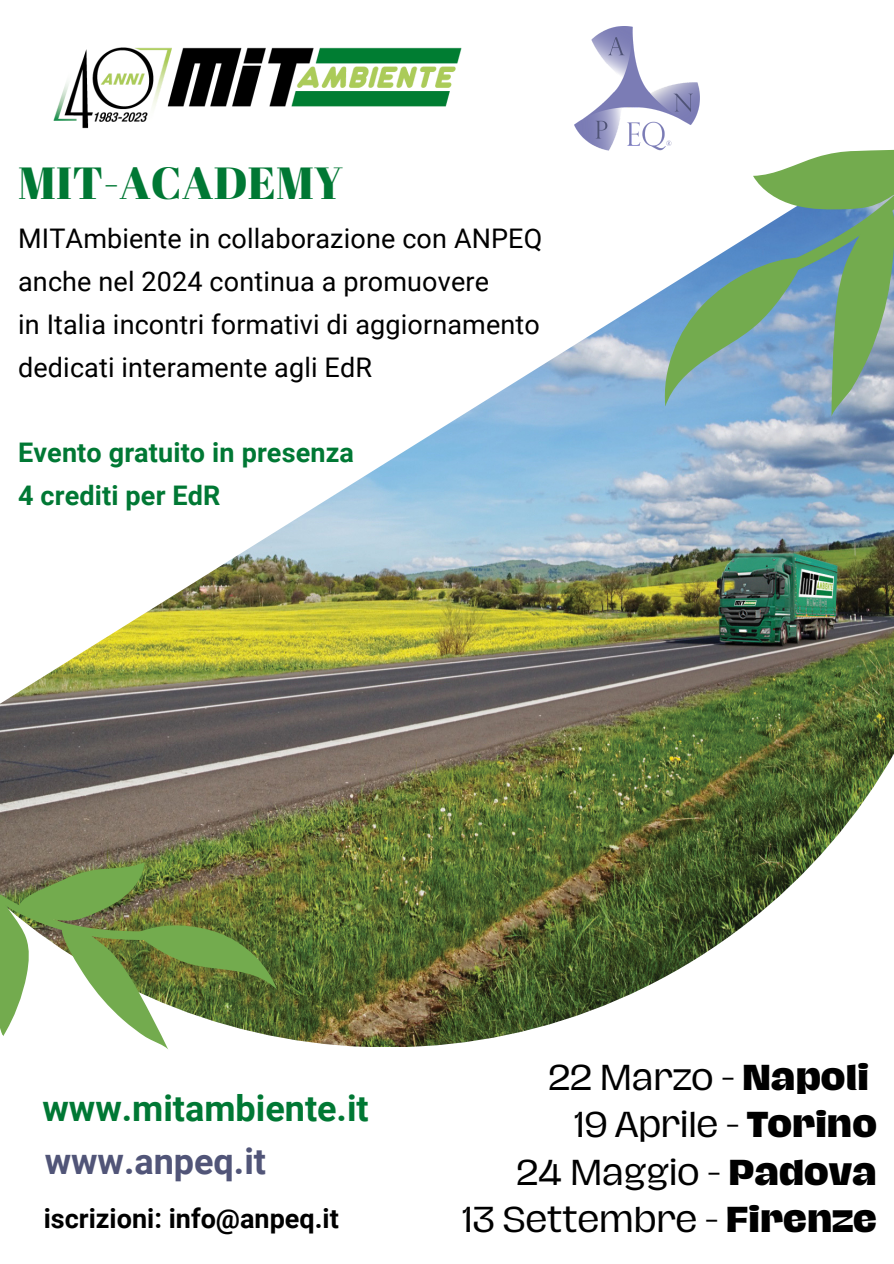
<style>
.page{position:relative;width:894px;height:1264px;background:#fff}
.page>*{position:absolute;margin:0;border:0;box-sizing:border-box;transform-origin:0 0}
.t1{font:45px "Abril Fatface";letter-spacing:.005em;color:#007834}
.t2{font:700 36px "Roboto";color:#007834}
.t3{font:700 36px "Roboto";color:#515578}
.t4{font:33px "Hagrid";color:#000}
.t5{font:27px "Roboto";letter-spacing:.005em;color:#000}
.t6{font:700 27px "Roboto";letter-spacing:.005em;color:#007834}
.t7{font:700 27px "Roboto";color:#000}
.s1{font-weight:800}
</style>
<div class="page">
<img style="left:0;top:295px;width:893px;height:751px">
<svg style="left:0;top:705px;width:189px;height:121px;background:#6d6764"></svg>
<svg style="left:0;top:826px;width:284px;height:223px"></svg>
<svg style="left:654px;top:149px;width:239px;height:280px"></svg>
<img style="left:53px;top:47px;width:409px;height:82px">
<img style="left:574px;top:26px;width:125px;height:126px">
<p class="t1" style="left:18px;top:151px;width:326px">MIT-ACADEMY</p>
<p class="t5" style="left:18px;top:223px;width:525px">MITAmbiente in collaborazione con ANPEQ</p>
<p class="t5" style="left:18px;top:266px;width:472px">anche nel 2024 continua a promuovere</p>
<p class="t5" style="left:18px;top:309px;width:523px">in Italia incontri formativi di aggiornamento</p>
<p class="t5" style="left:18px;top:352px;width:355px">dedicati interamente agli EdR</p>
<p class="t6" style="left:18px;top:437px;width:337px">Evento gratuito in presenza</p>
<p class="t6" style="left:18px;top:480px;width:204px">4 crediti per EdR</p>
<p class="t2" style="left:42px;top:1087px;width:328px">www.mitambiente.it</p>
<p class="t3" style="left:45px;top:1140px;width:223px">www.anpeq.it</p>
<p class="t7" style="left:44px;top:1202px;width:296px">iscrizioni: info@anpeq.it</p>
<p class="t4" style="left:548px;top:1061px;width:322px">22 Marzo - <span class="s1">Napoli</span></p>
<p class="t4" style="left:573px;top:1109px;width:304px">19 Aprile - <span class="s1">Torino</span></p>
<p class="t4" style="left:516px;top:1156px;width:362px">24 Maggio - <span class="s1">Padova</span></p>
<p class="t4" style="left:461px;top:1203px;width:416px">13 Settembre - <span class="s1">Firenze</span></p>
</div>
